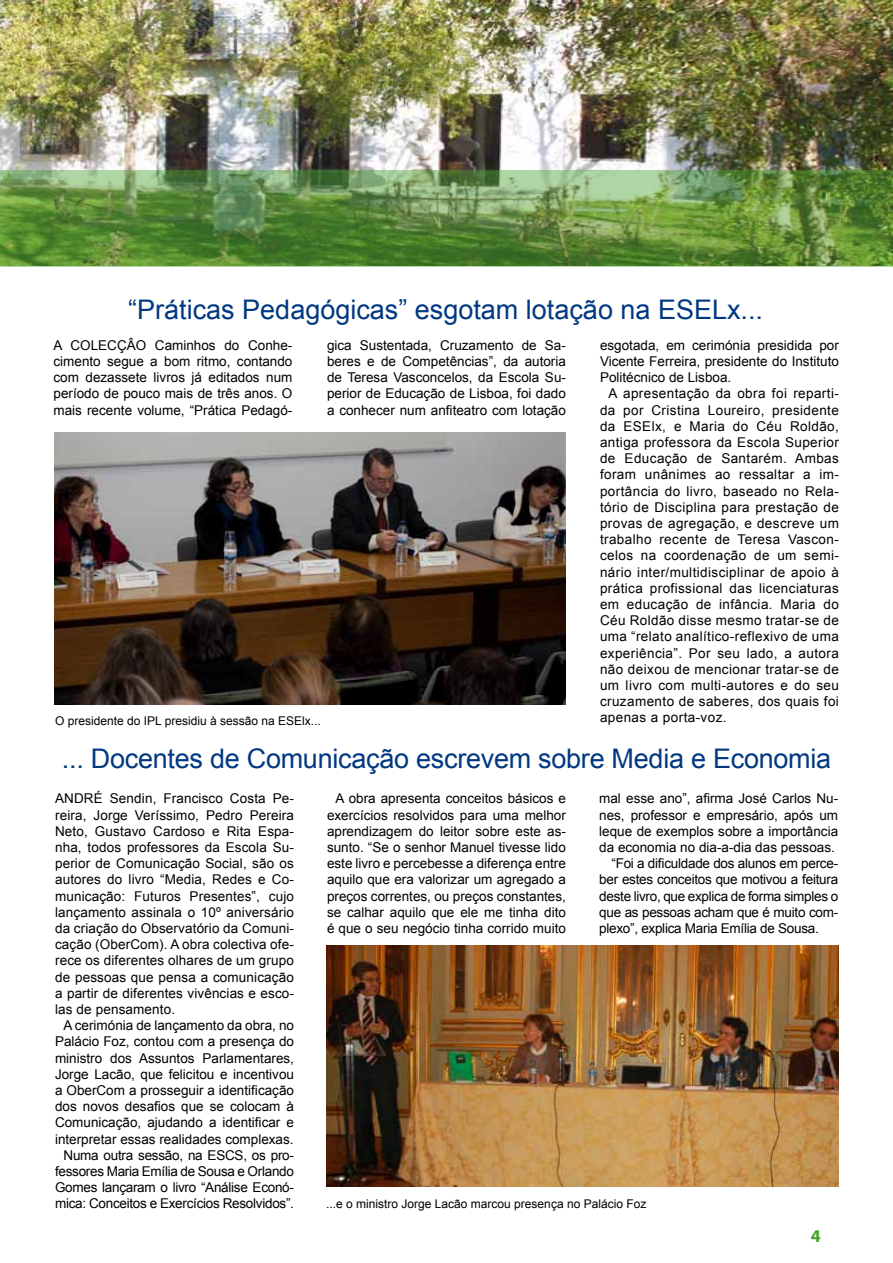
<style>
.page{position:relative;width:893px;height:1263px;background:#fff}
.page>*{position:absolute;margin:0;border:0;box-sizing:border-box;transform-origin:0 0}
.t1{font:27px "Arial";letter-spacing:-.01em;color:#003882}
.t2{font:700 18px "Myriad Pro";color:#44a12b}
.t3{font:13.5px/16.2px "Arial";color:#000;text-align:justify}
.t4{font:13.5px "Arial";letter-spacing:-.02em;color:#000}
.t5{font:13.5px "Arial";letter-spacing:.03em;color:#000}
.t6{font:12px "Arial";color:#000}
</style>
<div class="page">
<img style="left:0;top:0;width:893px;height:170px">
<svg style="left:0;top:170px;width:892px;height:96px;background:#658f46"></svg>
<hr style="left:892px;top:170px;width:1px;height:96px;background:#44a12b">
<img style="left:326px;top:945px;width:512px;height:241px">
<img style="left:54px;top:432px;width:512px;height:273px">
<h1 class="t1" style="left:128px;top:291px;width:636px">“Práticas Pedagógicas” esgotam lotação na ESELx...</h1>
<p class="t3" style="left:54px;top:337px;width:240px">A COLECÇÂO Caminhos do Conhe&shy;cimento segue a bom ritmo, contando com dezassete livros já editados num período de pouco mais de três anos. O mais recente volume, “Prática Pedagó-</p>
<p class="t3" style="left:327px;top:337px;width:240px">gica Sustentada, Cruzamento de Sa&shy;beres e de Competências”, da autoria de Teresa Vasconcelos, da Escola Su&shy;perior de Educação de Lisboa, foi dado a conhecer num anfiteatro com lotação</p>
<p class="t3" style="left:600px;top:337px;width:240px">esgotada, em cerimónia presidida por Vicente Ferreira, presidente do Instituto Politécnico de Lisboa.</p>
<p class="t3" style="left:600px;top:386px;width:240px;text-indent:9px">A apresentação da obra foi reparti&shy;da por Cristina Loureiro, presidente da ESElx, e Maria do Céu Roldão, antiga professora da Escola Superior de Educação de Santarém. Ambas foram unânimes ao ressaltar a im&shy;portância do livro, baseado no Rela&shy;tório de Disciplina para prestação de provas de agregação, e descreve um trabalho recente de Teresa Vascon&shy;celos na coordenação de um semi&shy;nário inter/multidisciplinar de apoio à prática profissional das licenciaturas em educação de infância. Maria do Céu Roldão disse mesmo tratar-se de uma “relato analítico-reflexivo de uma experiência”. Por seu lado, a autora não deixou de mencionar tratar-se de um livro com multi-autores e do seu cruzamento de saberes, dos quais foi</p>
<p class="t6" style="left:55px;top:713px;width:267px">O presidente do IPL presidiu à sessão na ESElx...</p>
<p class="t5" style="left:600px;top:709px;width:128px">apenas a porta-voz.</p>
<h1 class="t1" style="left:62px;top:740px;width:771px">... Docentes de Comunicação escrevem sobre Media e Economia</h1>
<p class="t3" style="left:55px;top:791px;width:240px">ANDRÉ Sendin, Francisco Costa Pe&shy;reira, Jorge Veríssimo, Pedro Pereira Neto, Gustavo Cardoso e Rita Espa&shy;nha, todos professores da Escola Su&shy;perior de Comunicação Social, são os autores do livro “Media, Redes e Co&shy;municação: Futuros Presentes”, cujo lançamento assinala o 10º aniversário da criação do Observatório da Comuni&shy;cação (OberCom). A obra colectiva ofe&shy;rece os diferentes olhares de um grupo de pessoas que pensa a comunicação a partir de diferentes vivências e esco&shy;las de pensamento.</p>
<p class="t3" style="left:55px;top:1017px;width:240px;text-align:right">A cerimónia de lançamento da obra, no Palácio Foz, contou com a presença do ministro dos Assuntos Parlamentares, Jorge Lacão, que felicitou e incentivou a OberCom a prosseguir a identificação dos novos desafios que se colocam à Comunicação, ajudando a identificar e interpretar essas realidades complexas.<br>Numa outra sessão, na ESCS, os pro&shy;fessores Maria Emília de Sousa e Orlando Gomes lançaram o livro “Análise Econó&shy;mica: Conceitos e Exercícios Resolvidos”.</p>
<p class="t3" style="left:327px;top:791px;width:240px;text-indent:9px">A obra apresenta conceitos básicos e exercícios resolvidos para uma melhor aprendizagem do leitor sobre este as&shy;sunto. “Se o senhor Manuel tivesse lido este livro e percebesse a diferença entre aquilo que era valorizar um agregado a preços correntes, ou preços constantes, se calhar aquilo que ele me tinha dito é que o seu negócio tinha corrido muito</p>
<p class="t3" style="left:599px;top:791px;width:240px">mal esse ano”, afirma José Carlos Nu-</p>
<p class="t3" style="left:599px;top:807px;width:240px">nes, professor e empresário, após um</p>
<p class="t3" style="left:599px;top:823px;width:240px">leque de exemplos sobre a importância</p>
<p class="t3" style="left:599px;top:839px;width:237px">da economia no dia-a-dia das pessoas.</p>
<p class="t4" style="left:611px;top:855px;width:228px">“Foi a dificuldade dos alunos em perce-</p>
<p class="t4" style="left:599px;top:871px;width:240px">ber estes conceitos que motivou a feitura</p>
<p class="t4" style="left:599px;top:887px;width:240px">deste livro, que explica de forma simples o</p>
<p class="t4" style="left:599px;top:903px;width:240px">que as pessoas acham que é muito com-</p>
<p class="t4" style="left:599px;top:919px;width:221px">plexo”, explica Maria Emília de Sousa.</p>
<p class="t6" style="left:326px;top:1196px;width:322px">...e o ministro Jorge Lacão marcou presença no Palácio Foz</p>
<h2 class="t2" style="left:811px;top:1224px;width:11px">4</h2>
</div>
